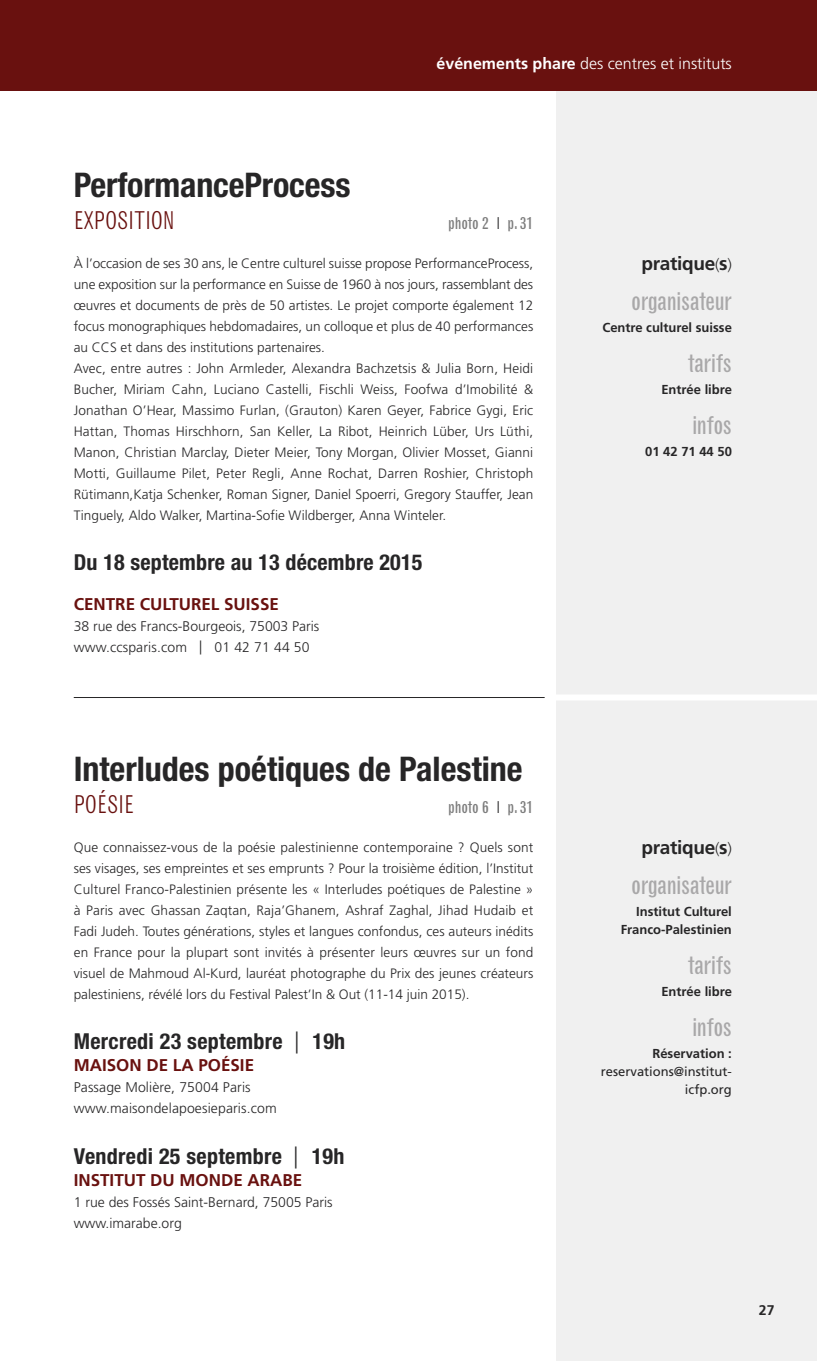
<style>
.page{position:relative;width:817px;height:1361px;background:#fff}
.page>*{position:absolute;margin:0;border:0;box-sizing:border-box;transform-origin:0 0}
.t1{font:700 condensed 34px "Helvetica Neue";color:#272627}
.t2{font:condensed 24px "Grotesque";letter-spacing:-.02em;color:#a9a8a9}
.t3{font:300 condensed 24px "Grotesque";color:#69110f}
.t4{font:700 condensed 22px "Helvetica Neue";letter-spacing:.015em;color:#272627}
.t5{font:700 19px "Frutiger";letter-spacing:-.015em;color:#272627}
.t6{font:700 17px "Frutiger";color:#69110f}
.t7{font:300 16px "Frutiger";color:#fff}
.t8{font:condensed 16px "Grotesque";color:#7d7d7d}
.t9{font:300 14px/21px "Frutiger";color:#272627}
.t10{font:700 14px "Frutiger";color:#272627}
.t11{font:300 13.6px/21px "Frutiger";color:#272627;text-align:justify}
.t12{font:700 13px/18px "Frutiger";color:#272627;text-align:right}
.t13{font:13px/18px "Frutiger";color:#272627;text-align:right}
.s1{font-weight:700}
.s2{font-weight:300;color:#272627}
.s3{font-weight:300;font-size:16px}
.s4{font-family:"Helvetica";font-weight:300;font-stretch:normal}
</style>
<div class="page">
<div style="left:556px;top:91px;width:260px;height:1270px;background:#f0f0f0"></div>
<hr style="left:74px;top:697px;width:470px;height:1px;background:#272627">
<div style="left:550px;top:694px;width:266px;height:6px;background:#fff"></div>
<div style="left:0;top:0;width:816px;height:91px;background:#69110f"></div>
<p class="t7" style="left:436px;top:57px;width:297px"><span class="s1">événements phare</span> des centres et instituts</p>
<h1 class="t1" style="left:74px;top:164px;width:278px">PerformanceProcess</h1>
<h2 class="t3" style="left:74px;top:211px;width:102px">EXPOSITION</h2>
<p class="t8" style="left:448px;top:217px;width:87px">photo 2 <span class="s2">I</span> p. 31</p>
<p class="t11" style="left:74px;top:254px;width:461px;text-align:left">À l’occasion de ses 30 ans, le Centre culturel suisse propose PerformanceProcess, une exposition sur la performance en Suisse de 1960 à nos jours, rassemblant des œuvres et documents de près de 50 artistes. Le projet comporte également 12 focus monographiques hebdomadaires, un colloque et plus de 40 performances au CCS et dans des institutions partenaires.<br>Avec, entre autres : John Armleder, Alexandra Bachzetsis &amp; Julia Born, Heidi Bucher, Miriam Cahn, Luciano Castelli, Fischli Weiss, Foofwa d’Imobilité &amp; Jonathan O’Hear, Massimo Furlan, (Grauton) Karen Geyer, Fabrice Gygi, Eric Hattan, Thomas Hirschhorn, San Keller, La Ribot, Heinrich Lüber, Urs Lüthi, Manon, Christian Marclay, Dieter Meier, Tony Morgan, Olivier Mosset, Gianni Motti, Guillaume Pilet, Peter Regli, Anne Rochat, Darren Roshier, Christoph Rütimann,Katja Schenker, Roman Signer, Daniel Spoerri, Gregory Stauffer, Jean Tinguely, Aldo Walker, Martina-Sofie Wildberger, Anna Winteler.</p>
<h3 class="t4" style="left:74px;top:549px;width:350px">Du 18 septembre au 13 décembre 2015</h3>
<p class="t6" style="left:74px;top:597px;width:207px">CENTRE CULTUREL SUISSE</p>
<p class="t9" style="left:74px;top:617px;width:247px">38 rue des Francs-Bourgeois, 75003 Paris www.ccsparis.com | 01 42 71 44 50</p>
<h3 class="t5" style="left:641px;top:255px;width:92px">pratique<span class="s3">(</span>s<span class="s3">)</span></h3>
<h2 class="t2" style="left:631px;top:292px;width:102px">organisateur</h2>
<p class="t12" style="left:602px;top:319px;width:131px">Centre culturel suisse</p>
<h2 class="t2" style="left:687px;top:354px;width:46px">tarifs</h2>
<p class="t12" style="left:661px;top:381px;width:72px">Entrée libre</p>
<h2 class="t2" style="left:691px;top:416px;width:41px">infos</h2>
<p class="t12" style="left:645px;top:443px;width:88px">01 42 71 44 50</p>
<h1 class="t1" style="left:74px;top:748px;width:450px">Interludes poétiques de Palestine</h1>
<h2 class="t3" style="left:74px;top:795px;width:62px">POÉSIE</h2>
<p class="t8" style="left:448px;top:801px;width:87px">photo 6 <span class="s2">I</span> p. 31</p>
<p class="t11" style="left:74px;top:838px;width:461px">Que connaissez-vous de la poésie palestinienne contemporaine ? Quels sont ses visages, ses empreintes et ses emprunts ? Pour la troisième édition, l’Institut Culturel Franco-Palestinien présente les « Interludes poétiques de Palestine » à Paris avec Ghassan Zaqtan, Raja’Ghanem, Ashraf Zaghal, Jihad Hudaib et Fadi Judeh. Toutes générations, styles et langues confondus, ces auteurs inédits en France pour la plupart sont invités à présenter leurs œuvres sur un fond visuel de Mahmoud Al-Kurd, lauréat photographe du Prix des jeunes créateurs palestiniens, révélé lors du Festival Palest’In &amp; Out (11-14 juin 2015).</p>
<h3 class="t4" style="left:74px;top:1028px;width:273px">Mercredi 23 septembre <span class="s4">|</span> 19h</h3>
<p class="t6" style="left:74px;top:1058px;width:182px">MAISON DE LA POÉSIE</p>
<p class="t9" style="left:74px;top:1078px;width:204px">Passage Molière, 75004 Paris www.maisondelapoesieparis.com</p>
<h3 class="t4" style="left:74px;top:1143px;width:272px">Vendredi 25 septembre <span class="s4">|</span> 19h</h3>
<p class="t6" style="left:74px;top:1173px;width:230px">INSTITUT DU MONDE ARABE</p>
<p class="t9" style="left:74px;top:1193px;width:260px">1 rue des Fossés Saint-Bernard, 75005 Paris www.imarabe.org</p>
<h3 class="t5" style="left:641px;top:839px;width:92px">pratique<span class="s3">(</span>s<span class="s3">)</span></h3>
<h2 class="t2" style="left:631px;top:876px;width:102px">organisateur</h2>
<p class="t12" style="left:620px;top:903px;width:113px">Institut Culturel<br>Franco-Palestinien</p>
<h2 class="t2" style="left:687px;top:956px;width:46px">tarifs</h2>
<p class="t12" style="left:661px;top:983px;width:72px">Entrée libre</p>
<h2 class="t2" style="left:691px;top:1018px;width:41px">infos</h2>
<p class="t12" style="left:652px;top:1045px;width:81px">Réservation :</p>
<p class="t13" style="left:600px;top:1063px;width:132px">reservations@institut&shy;icfp.org</p>
<p class="t10" style="left:758px;top:1304px;width:17px">27</p>
</div>
